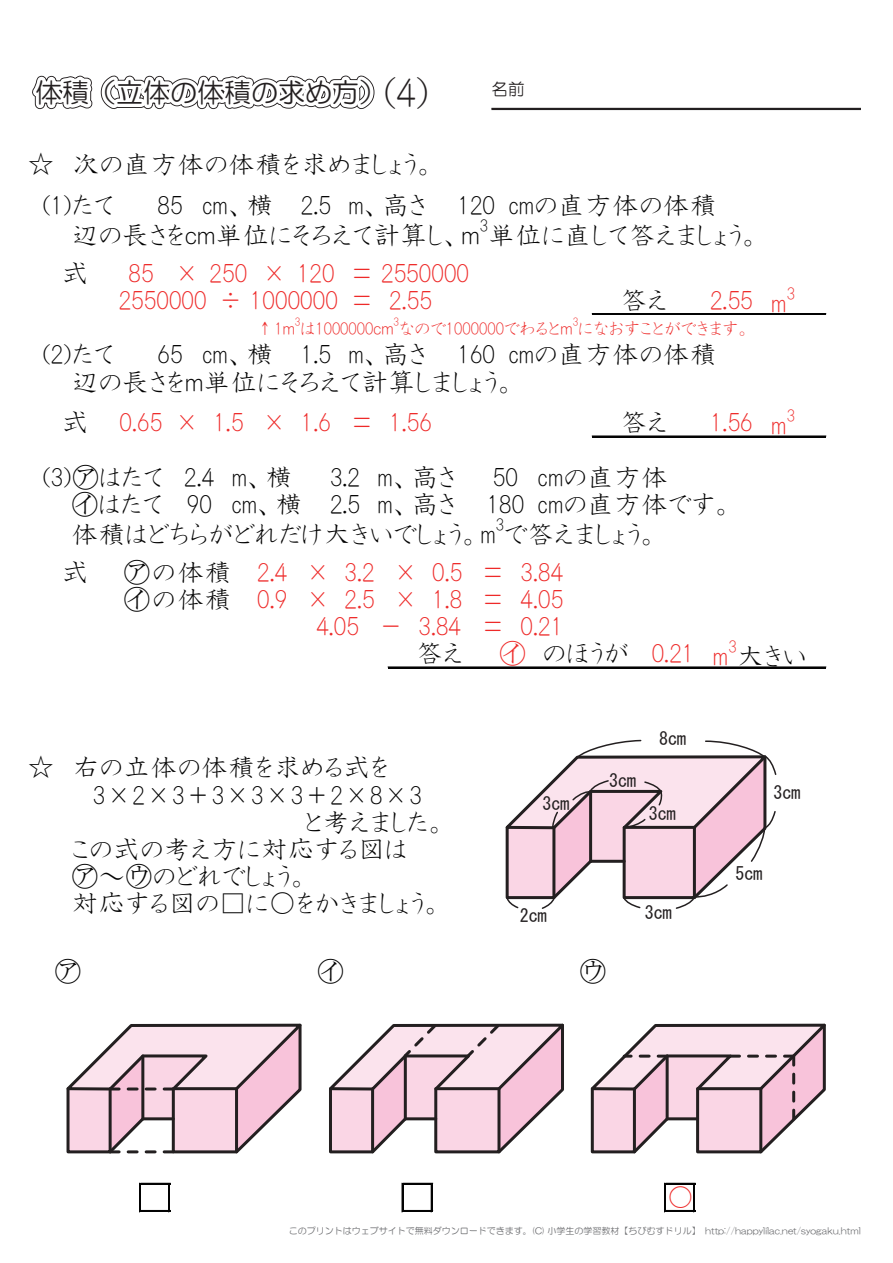
<style>
.page{position:relative;width:893px;height:1263px;background:#fff}
.page>*{position:absolute;margin:0;border:0;box-sizing:border-box;transform-origin:0 0}
.t1{font:42px "HGP Kyokashotai";color:#231f20}
.t2{font:27px/40.5px "HGP Kyokashotai";color:#030303}
.t3{font:27px/27.2px "HGP Kyokashotai";color:#ee2a29}
.t4{font:27px "HG Maru Gothic MPRO";color:#231f20}
.t5{font:27px "MS Mincho";color:#030303}
.t6{font:21px "HGP Kyokashotai";color:#ee2a29}
.t7{font:18px "HGP Kyokashotai";color:#ee2a29}
.t8{font:18px "MS Gothic";color:#231f20}
.t9{font:18px "HGP Kyokashotai";color:#030303}
.t10{font:16.65px "HG Maru Gothic MPRO";color:#231f20}
.t11{font:12px "HGP Kyokashotai";color:#ee2a29}
.t12{font:9px "HG Maru Gothic MPRO";color:#6c6d70}
.s1{color:#ee2a29}
.s2{font-family:"MS Mincho"}
.s3{font-family:"MS Mincho";color:#030303}
.s4{font-family:"HG Kyokashotai";color:#030303}
.s5{color:#030303}
</style>
<div class="page">
<svg style="left:32px;top:75px;width:343px;height:35px"></svg>
<hr style="left:491px;top:108px;width:370px;height:2px;background:#231f20">
<hr style="left:403px;top:1183px;width:30px;height:2px;background:#030303">
<hr style="left:403px;top:1210px;width:30px;height:2px;background:#030303">
<svg style="left:139px;top:1183px;width:31px;height:29px"></svg>
<svg style="left:402px;top:1183px;width:1px;height:29px"></svg>
<hr style="left:431px;top:1185px;width:2px;height:27px;background:#030303">
<hr style="left:592px;top:313px;width:234px;height:1px;background:#030303">
<hr style="left:592px;top:314px;width:234px;height:1px;background:#030303">
<hr style="left:592px;top:436px;width:234px;height:1px;background:#030303">
<hr style="left:388px;top:667px;width:438px;height:1px;background:#030303">
<svg style="left:664px;top:1183px;width:31px;height:29px"></svg>
<hr style="left:666px;top:1210px;width:29px;height:2px;background:#030303">
<svg style="left:505px;top:739px;width:272px;height:170px"></svg>
<svg style="left:66px;top:1023px;width:236px;height:131px"></svg>
<svg style="left:329px;top:1023px;width:235px;height:131px"></svg>
<svg style="left:590px;top:1023px;width:236px;height:131px"></svg>
<h1 class="t1" style="left:383px;top:72px;width:48px">(4)</h1>
<p class="t4" style="left:35px;top:79px;width:352px">体積（立体の体積の求め方）</p>
<p class="t10" style="left:491px;top:81px;width:35px">名前</p>
<p class="t2" style="left:42px;top:144px;width:395px;text-indent:-15px">☆ 次の直方体の体積を求めましょう。(1)たて</p>
<p class="t2" style="left:71px;top:190px;width:691px;line-height:30.3px;text-indent:86px">85 cm、横 2.5 m、高さ 120 cmの直方体の体積<br>辺の長さをｃｍ単位にそろえて計算し、ｍ単位に直して答えましょう。</p>
<p class="t9" style="left:480px;top:216px;width:10px">3</p>
<p class="t2" style="left:62px;top:253px;width:28px">式</p>
<p class="t3" style="left:119px;top:259px;width:352px;text-indent:10px">85 × 250 × 120 ＝ 2550000<br>2550000 ÷ 1000000 ＝ 2.55</p>
<p class="t2" style="left:620px;top:280px;width:49px">答え</p>
<p class="t3" style="left:710px;top:287px;width:78px">2.55 m</p>
<p class="t7" style="left:787px;top:284px;width:10px">3</p>
<p class="t6" style="left:254px;top:318px;width:23px">↑</p>
<p class="t11" style="left:295px;top:316px;width:7px">3</p>
<p class="t11" style="left:394px;top:316px;width:7px">3</p>
<p class="t11" style="left:573px;top:316px;width:7px">3</p>
<p class="t7" style="left:274px;top:319px;width:478px">1ｍは1000000ｃｍなので1000000でわるとｍになおすことができます。</p>
<p class="t2" style="left:42px;top:334px;width:74px">(2)たて</p>
<p class="t2" style="left:158px;top:334px;width:561px">65 cm、横 1.5 m、高さ 160 cmの直方体の体積</p>
<p class="t2" style="left:62px;top:361px;width:456px;text-indent:10px">辺の長さをｍ単位にそろえて計算しましょう。式 <span class="s1">0.65 × 1.5 × 1.6 ＝ 1.56</span></p>
<p class="t2" style="left:620px;top:402px;width:49px">答え</p>
<p class="t3" style="left:710px;top:409px;width:78px">1.56 m</p>
<p class="t7" style="left:787px;top:406px;width:10px">3</p>
<p class="t2" style="left:42px;top:456px;width:251px">(3)<span class="s2">㋐</span>はたて 2.4 m、横</p>
<p class="t2" style="left:330px;top:456px;width:127px">3.2 m、高さ</p>
<p class="t2" style="left:71px;top:463px;width:663px;line-height:27.2px;text-indent:422px">50 cmの直方体<br><span class="s2">㋑</span>はたて 90 cm、横 2.5 m、高さ 180 cmの直方体です。</p>
<p class="t2" style="left:71px;top:514px;width:589px">体積はどちらがどれだけ大きいでしょう。m で答えましょう。</p>
<p class="t9" style="left:496px;top:515px;width:10px">3</p>
<p class="t2" style="left:62px;top:551px;width:28px">式</p>
<p class="t3" style="left:123px;top:558px;width:441px;text-align:right"><span class="s3">㋐</span><span class="s4">の体積</span> 2.4 × 3.2 × 0.5 ＝ 3.84<span class="s3">㋑</span><span class="s4">の体積</span> 0.9 × 2.5 × 1.8 ＝ 4.05<br>4.05 － 3.84 ＝ 0.21</p>
<p class="t2" style="left:416px;top:633px;width:49px">答え</p>
<p class="t3" style="left:499px;top:640px;width:231px"><span class="s2">㋑</span> <span class="s5">のほうが</span> 0.21 m</p>
<p class="t7" style="left:728px;top:637px;width:10px">3</p>
<p class="t2" style="left:737px;top:636px;width:72px">大きい</p>
<p class="t2" style="left:28px;top:747px;width:363px">☆ 右の立体の体積を求める式を</p>
<p class="t2" style="left:93px;top:774px;width:331px">3×2×3＋3×3×3＋2×8×3</p>
<p class="t2" style="left:305px;top:802px;width:144px">と考えました。</p>
<p class="t2" style="left:71px;top:829px;width:338px">この式の考え方に対応する図は</p>
<p class="t2" style="left:71px;top:856px;width:239px"><span class="s2">㋐</span>～<span class="s2">㋒</span>のどれでしょう。</p>
<p class="t2" style="left:71px;top:883px;width:373px">対応する図の□に○をかきましょう。</p>
<p class="t8" style="left:542px;top:794px;width:28px">3cm</p>
<p class="t8" style="left:520px;top:906px;width:28px">2cm</p>
<p class="t8" style="left:609px;top:771px;width:28px">3cm</p>
<p class="t8" style="left:659px;top:730px;width:28px">8cm</p>
<p class="t8" style="left:649px;top:804px;width:28px">3cm</p>
<p class="t8" style="left:645px;top:903px;width:28px">3cm</p>
<p class="t5" style="left:55px;top:958px;width:28px">㋐</p>
<p class="t5" style="left:317px;top:958px;width:28px">㋑</p>
<p class="t5" style="left:580px;top:958px;width:28px">㋒</p>
<p class="t8" style="left:773px;top:784px;width:28px">3cm</p>
<p class="t8" style="left:735px;top:865px;width:28px">5cm</p>
<p class="t3" style="left:667px;top:1183px;width:28px">○</p>
<p class="t12" style="left:289px;top:1226px;width:573px">このプリントはウェブサイトで無料ダウンロードできます。(C) 小学生の学習教材【ちびむすドリル】　http://happylilac.net/syogaku.html</p>
</div>
